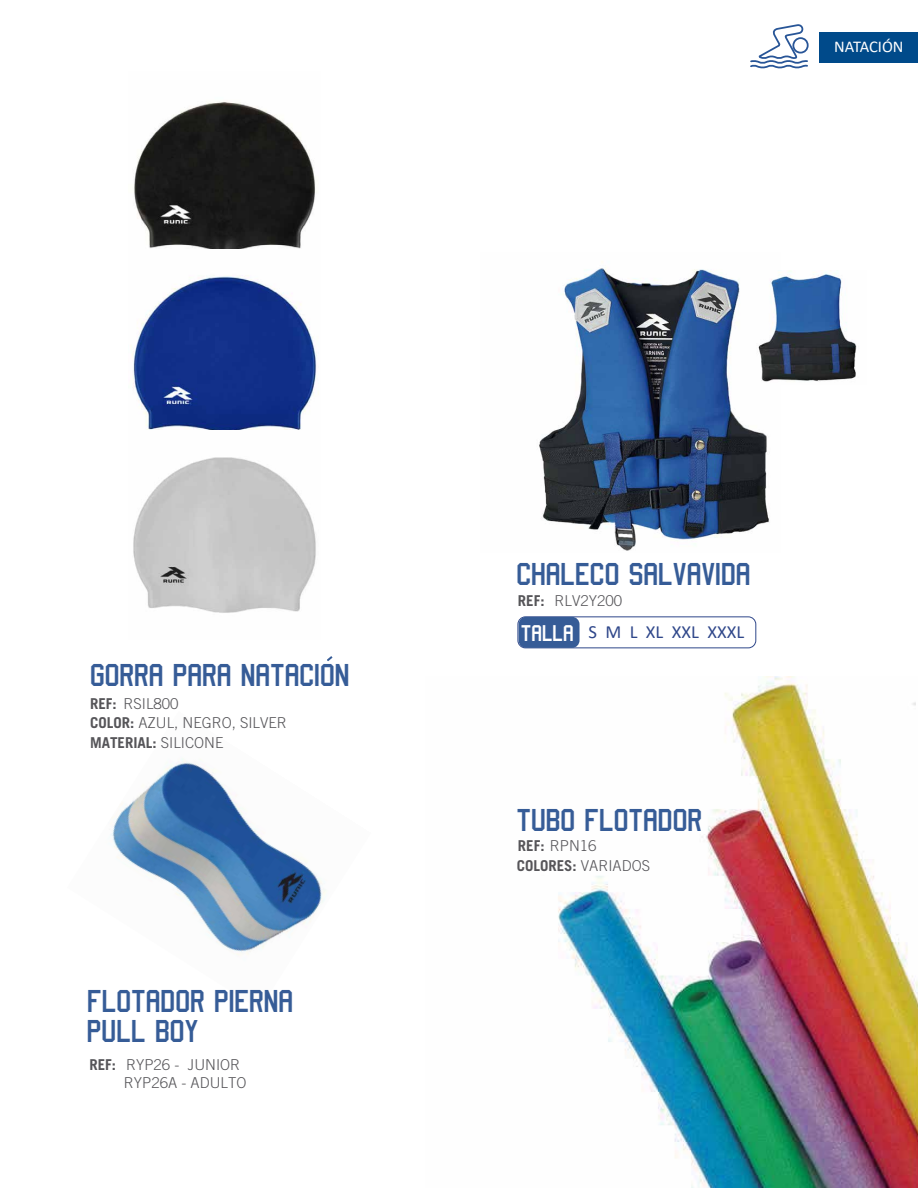
<style>
.page{position:relative;width:918px;height:1188px;background:#fff}
.page>*{position:absolute;margin:0;border:0;box-sizing:border-box;transform-origin:0 0}
.t1{font:33.45px/29.7px "Sports Jersey";color:#365c97}
.t2{font:18.6px "Calibri";color:#2f478a}
.t3{font:16.5px "Calibri";color:#fff}
.t4{font:300 15px/19.4px "Trade Gothic LT Std";color:#565559}
.t5{font:700 15px "Trade Gothic LT Std";color:#565559}
.s1{font-weight:700}
.s2{font-family:"Sports Jersey";font-size:24px;color:#fff}
.s3{font-weight:300}
</style>
<div class="page">
<img style="left:542px;top:677px;width:376px;height:511px">
<img style="left:110px;top:759px;width:216px;height:196px">
<div style="left:820px;top:32px;width:98px;height:30px;background:#004a8a"></div>
<svg style="left:750px;top:24px;width:59px;height:45px"></svg>
<img style="left:134px;top:101px;width:182px;height:148px">
<img style="left:130px;top:275px;width:189px;height:155px">
<img style="left:133px;top:457px;width:183px;height:156px">
<img style="left:539px;top:261px;width:230px;height:290px">
<img style="left:752px;top:270px;width:105px;height:115px">
<div style="left:517px;top:616px;width:239px;height:32px;border:1px solid #2f478a;border-radius:7px"></div>
<div style="left:519px;top:617px;width:61px;height:31px;background:#365c97;border-radius:7px"></div>
<svg style="left:327px;top:656px;width:6px;height:5px"></svg>
<p class="t3" style="left:834px;top:35px;width:71px">NATACIÓN</p>
<h1 class="t1" style="left:90px;top:664px;width:261px">GORRA PARA NATACION</h1>
<p class="t4" style="left:90px;top:694px;width:198px"><span class="s1">REF:<br>COLOR:</span> AZUL, NEGRO, SILVER<br><span class="s1">MATERIAL:</span> SILICONE</p>
<p class="t4" style="left:124px;top:694px;width:57px">RSIL800</p>
<h1 class="t1" style="left:87px;top:990px;width:208px">FLOTADOR PIERNA<br>PULL BOY</h1>
<p class="t4" style="left:89px;top:1055px;width:152px"><span class="s1">REF:</span> RYP26 - JUNIOR</p>
<p class="t4" style="left:124px;top:1073px;width:124px">RYP26A - ADULTO</p>
<h1 class="t1" style="left:516px;top:563px;width:236px">CHALECO SALVAVIDA</h1>
<p class="t4" style="left:518px;top:590px;width:106px"><span class="s1">REF:</span> RLV2Y200</p>
<p class="t2" style="left:521px;top:619px;width:225px"><span class="s2">TALLA</span> S M L XL XXL XXXL</p>
<h1 class="t1" style="left:516px;top:809px;width:187px">TUBO FLOTADOR</h1>
<p class="t4" style="left:518px;top:836px;width:80px"><span class="s1">REF:</span> RPN16</p>
<p class="t5" style="left:517px;top:856px;width:135px">COLORES: <span class="s3">VARIADOS</span></p>
</div>
